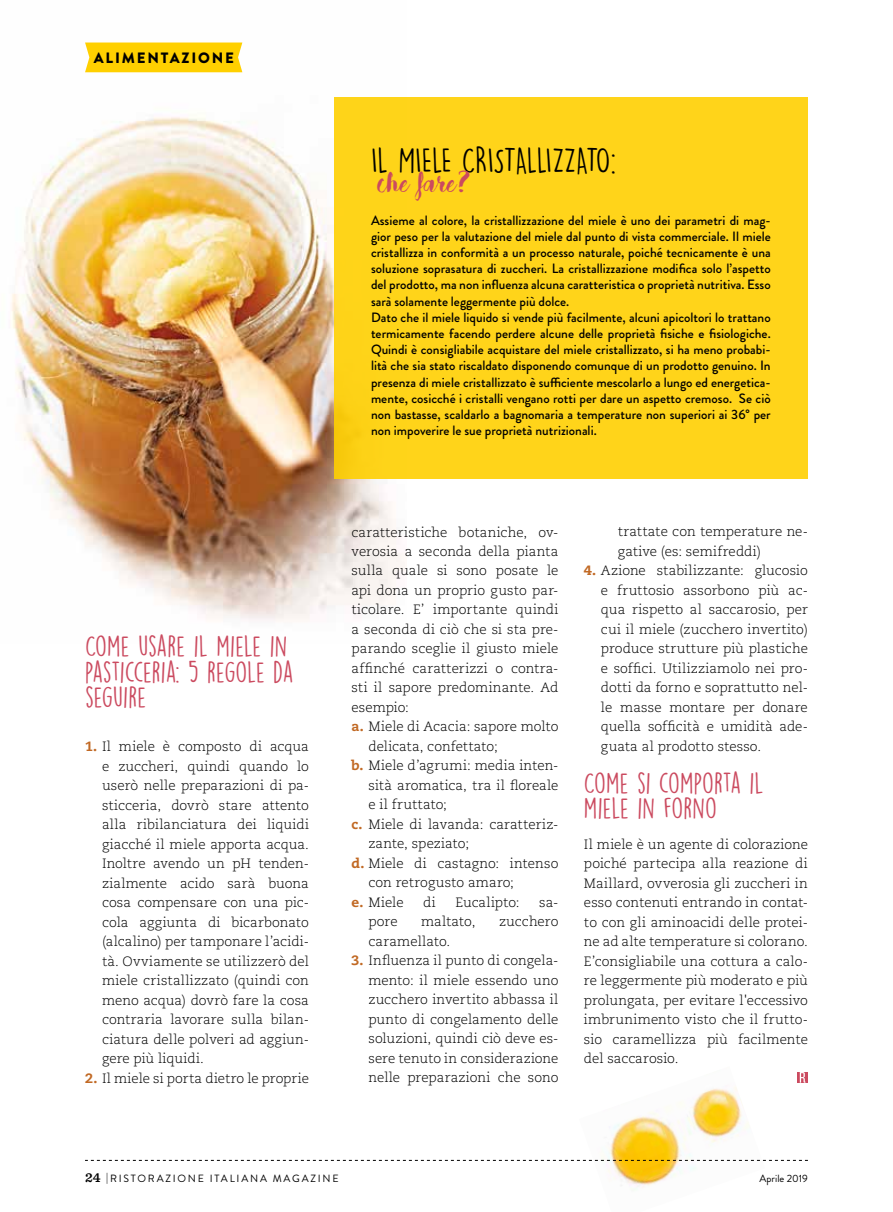
<style>
.page{position:relative;width:893px;height:1212px;background:#fff}
.page>*{position:absolute;margin:0;border:0;box-sizing:border-box;transform-origin:0 0}
.t1{font:34.5px "Bakery";color:#cb4a5f}
.t2{font:33px "DK Lemon Yellow Sun";letter-spacing:-.03em;color:#000}
.t3{font:26.7px/25.5px "DK Lemon Yellow Sun";letter-spacing:-.005em;color:#cb4a5f}
.t4{font:900 15px "Brandon Grotesque";letter-spacing:.12em;color:#000}
.t5{font:300 13.5px/19.5px "Caecilia LT Std";letter-spacing:.005em;color:#000;text-align:justify}
.t6{font:500 13.5px/16.2px "Brandon Grotesque";color:#000}
.t7{font:10.5px "Brandon Grotesque";letter-spacing:.17em;color:#000}
.t8{font:10.5px "Brandon Grotesque";color:#000}
.s1{font-weight:800;color:#c16924}
.s2{font-family:"Sentinel";font-weight:600;font-size:13.5px}
</style>
<div class="page">
<img style="left:579px;top:1087px;width:186px;height:103px">
<img style="left:11px;top:42px;width:395px;height:579px">
<div style="left:334px;top:98px;width:474px;height:381px;background:#ffd41a"></div>
<svg style="left:797px;top:1072px;width:11px;height:11px"></svg>
<svg style="left:800px;top:1072px;width:5px;height:11px"></svg>
<div style="left:85px;top:43px;width:157px;height:29px;background:#ffd000"></div>
<svg style="left:85px;top:1160px;width:723px;height:1px"></svg>
<p class="t4" style="left:94px;top:47px;width:142px">ALIMENTAZIONE</p>
<h3 class="t3" style="left:85px;top:633px;width:210px">COME USARE IL MIELE IN<br>PASTICCERIA: 5 REGOLE DA<br>SEGUIRE</h3>
<p class="t5" style="left:102px;top:737px;width:208px;text-indent:-17px"><span class="s1">1.</span> Il miele è composto di acqua e zuccheri, quindi quando lo userò nelle preparazioni di pa&shy;sticceria, dovrò stare attento alla ribilanciatura dei liquidi giacché il miele apporta acqua.<br>Inoltre avendo un pH tenden&shy;zialmente acido sarà buona cosa compensare con una pic&shy;cola aggiunta di bicarbonato (alcalino) per tamponare l’acidi&shy;tà. Ovviamente se utilizzerò del miele cristallizzato (quindi con meno acqua) dovrò fare la cosa contraria lavorare sulla bilan&shy;ciatura delle polveri ad aggiun&shy;gere più liquidi.</p>
<p class="t5" style="left:85px;top:1068px;width:225px"><span class="s1">2.</span> Il miele si porta dietro le proprie</p>
<h2 class="t2" style="left:371px;top:141px;width:247px">IL MIELE CRISTALLIZZATO:</h2>
<h1 class="t1" style="left:378px;top:160px;width:94px">che fare?</h1>
<p class="t6" style="left:371px;top:212px;width:401px">Assieme al colore, la cristallizzazione del miele è uno dei parametri di mag&shy;gior peso per la valutazione del miele dal punto di vista commerciale. Il miele cristallizza in conformità a un processo naturale, poiché tecnicamente è una soluzione soprasatura di zuccheri. La cristallizzazione modifica solo l’aspetto del prodotto, ma non influenza alcuna caratteristica o proprietà nutritiva. Esso sarà solamente leggermente più dolce.<br>Dato che il miele liquido si vende più facilmente, alcuni apicoltori lo trattano termicamente facendo perdere alcune delle proprietà fisiche e fisiologiche.<br>Quindi è consigliabile acquistare del miele cristallizzato, si ha meno probabi&shy;lità che sia stato riscaldato disponendo comunque di un prodotto genuino. In presenza di miele cristallizzato è sufficiente mescolarlo a lungo ed energetica&shy;mente, cosicché i cristalli vengano rotti per dare un aspetto cremoso. Se ciò non bastasse, scaldarlo a bagnomaria a temperature non superiori ai 36° per non impoverire le sue proprietà nutrizionali.</p>
<p class="t5" style="left:352px;top:522px;width:208px">caratteristiche botaniche, ov-</p>
<p class="t5" style="left:352px;top:542px;width:208px">verosia a seconda della pianta</p>
<p class="t5" style="left:352px;top:561px;width:208px">sulla quale si sono posate le</p>
<p class="t5" style="left:352px;top:581px;width:208px">api dona un proprio gusto par-</p>
<p class="t5" style="left:352px;top:600px;width:208px">ticolare. E’ importante quindi</p>
<p class="t5" style="left:352px;top:620px;width:208px">a seconda di ciò che si sta pre-</p>
<p class="t5" style="left:352px;top:639px;width:208px">parando sceglie il giusto miele</p>
<p class="t5" style="left:352px;top:659px;width:208px">affinché caratterizzi o contra-</p>
<p class="t5" style="left:352px;top:678px;width:208px">sti il sapore predominante. Ad</p>
<p class="t5" style="left:352px;top:698px;width:59px">esempio:</p>
<p class="t5" style="left:352px;top:717px;width:208px"><span class="s1">a.</span> Miele di Acacia: sapore molto</p>
<p class="t5" style="left:369px;top:737px;width:131px">delicata, confettato;</p>
<p class="t5" style="left:352px;top:756px;width:208px"><span class="s1">b.</span> Miele d’agrumi: media inten-</p>
<p class="t5" style="left:368px;top:776px;width:191px">sità aromatica, tra il floreale</p>
<p class="t5" style="left:368px;top:795px;width:80px">e il fruttato;</p>
<p class="t5" style="left:351px;top:815px;width:208px"><span class="s1">c.</span> Miele di lavanda: caratteriz-</p>
<p class="t5" style="left:368px;top:834px;width:102px">zante, speziato;</p>
<p class="t5" style="left:351px;top:854px;width:208px"><span class="s1">d.</span> Miele di castagno: intenso</p>
<p class="t5" style="left:368px;top:873px;width:147px">con retrogusto amaro;</p>
<p class="t5" style="left:351px;top:893px;width:54px"><span class="s1">e.</span> Miele</p>
<p class="t5" style="left:423px;top:893px;width:14px">di</p>
<p class="t5" style="left:455px;top:893px;width:66px">Eucalipto:</p>
<p class="t5" style="left:539px;top:893px;width:21px">sa-</p>
<p class="t5" style="left:368px;top:912px;width:31px">pore</p>
<p class="t5" style="left:421px;top:912px;width:56px">maltato,</p>
<p class="t5" style="left:499px;top:912px;width:61px">zucchero</p>
<p class="t5" style="left:368px;top:932px;width:83px">caramellato.</p>
<p class="t5" style="left:368px;top:951px;width:191px;text-indent:-17px"><span class="s1">3.</span> Influenza il punto di congela&shy;mento: il miele essendo uno zucchero invertito abbassa il punto di congelamento delle soluzioni, quindi ciò deve es&shy;sere tenuto in considerazione nelle preparazioni che sono</p>
<p class="t5" style="left:618px;top:522px;width:191px">trattate con temperature ne&shy;gative (es: semifreddi)</p>
<p class="t5" style="left:601px;top:561px;width:208px;text-indent:-17px"><span class="s1">4.</span> Azione stabilizzante: glucosio e fruttosio assorbono più ac&shy;qua rispetto al saccarosio, per cui il miele (zucchero invertito) produce strutture più plastiche e soffici. Utilizziamolo nei pro&shy;dotti da forno e soprattutto nel&shy;le masse montare per donare quella sofficità e umidità ade&shy;guata al prodotto stesso.</p>
<h3 class="t3" style="left:584px;top:770px;width:182px">COME SI COMPORTA IL<br>MIELE IN FORNO</h3>
<p class="t5" style="left:584px;top:834px;width:225px">Il miele è un agente di colorazione poiché partecipa alla reazione di Maillard, ovverosia gli zuccheri in esso contenuti entrando in contat&shy;to con gli aminoacidi delle protei&shy;ne ad alte temperature si colorano.<br>E’consigliabile una cottura a calo&shy;re leggermente più moderato e più prolungata, per evitare l'eccessivo imbrunimento visto che il frutto&shy;sio caramellizza più facilmente del saccarosio.</p>
<p class="t7" style="left:85px;top:1171px;width:255px"><span class="s2">24</span> |RISTORAZIONE ITALIANA MAGAZINE</p>
<p class="t8" style="left:760px;top:1171px;width:50px">Aprile 2019</p>
</div>
